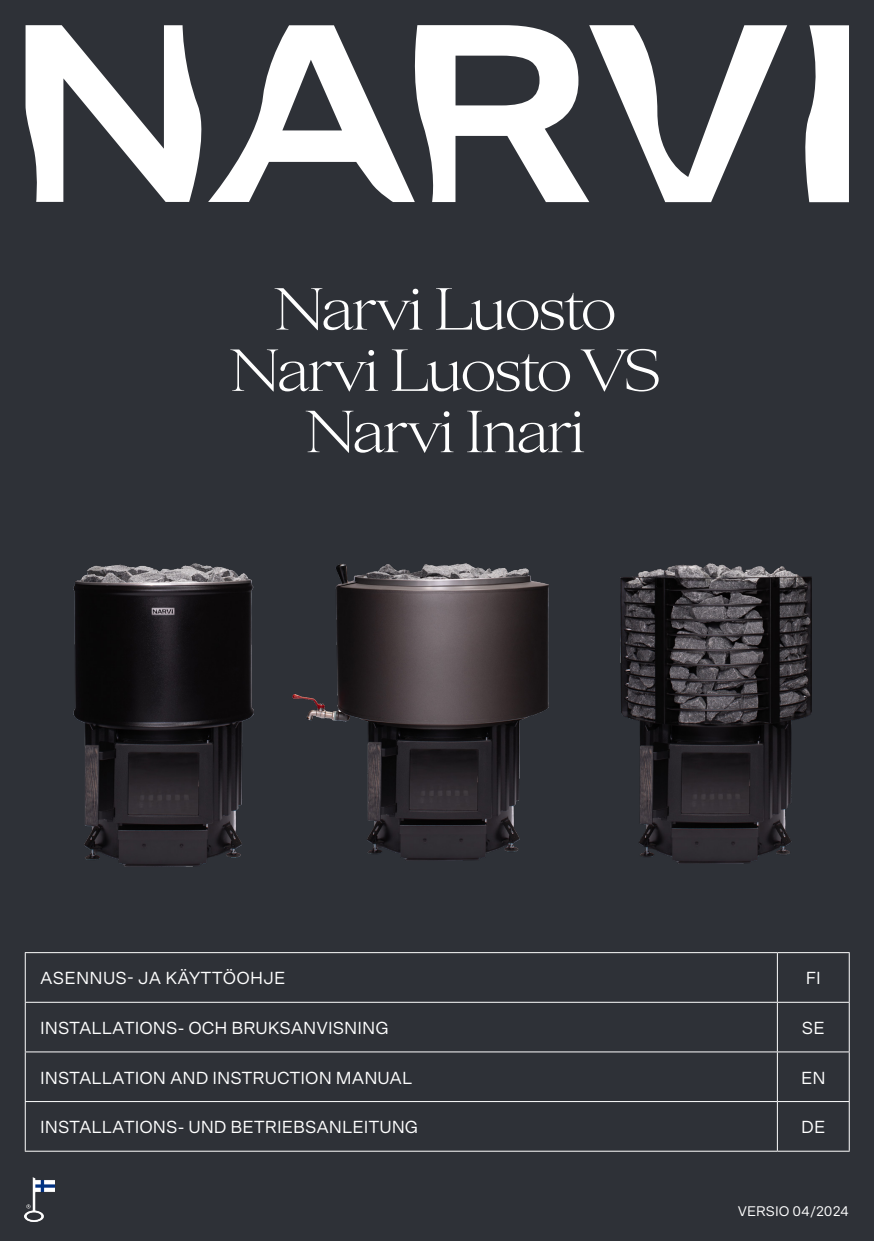
<style>
.page{position:relative;width:874px;height:1241px;background:#fff}
.page>*{position:absolute;margin:0;border:0;box-sizing:border-box;transform-origin:0 0}
.t1{font:300 expanded 61.25px "Items";color:#fff}
.t2{font:17.5px "Scto Grotesk A";color:#fff}
.t3{font:14px "Scto Grotesk A";color:#fff}
</style>
<div class="page">
<div style="left:0;top:0;width:873px;height:1240px;background:#2e3137"></div>
<hr style="left:25px;top:952px;width:752px;height:1px;background:#fff">
<hr style="left:25px;top:952px;width:1px;height:49px;background:#fff">
<hr style="left:777px;top:952px;width:72px;height:1px;background:#fff">
<hr style="left:776px;top:952px;width:1px;height:49px;background:#fff">
<hr style="left:848px;top:952px;width:1px;height:49px;background:#fff">
<hr style="left:25px;top:1001px;width:752px;height:1px;background:#fff">
<hr style="left:25px;top:1002px;width:1px;height:49px;background:#fff">
<hr style="left:777px;top:1001px;width:72px;height:1px;background:#fff">
<hr style="left:776px;top:1002px;width:1px;height:49px;background:#fff">
<hr style="left:848px;top:1002px;width:1px;height:49px;background:#fff">
<hr style="left:25px;top:1051px;width:752px;height:1px;background:#fff">
<hr style="left:25px;top:1052px;width:1px;height:48px;background:#fff">
<hr style="left:777px;top:1051px;width:72px;height:1px;background:#fff">
<hr style="left:776px;top:1052px;width:1px;height:48px;background:#fff">
<hr style="left:848px;top:1052px;width:1px;height:48px;background:#fff">
<hr style="left:25px;top:1100px;width:752px;height:1px;background:#fff">
<hr style="left:25px;top:1101px;width:1px;height:49px;background:#fff">
<hr style="left:777px;top:1100px;width:72px;height:1px;background:#fff">
<hr style="left:776px;top:1101px;width:1px;height:49px;background:#fff">
<hr style="left:848px;top:1101px;width:1px;height:49px;background:#fff">
<hr style="left:25px;top:1150px;width:752px;height:1px;background:#fff">
<hr style="left:777px;top:1150px;width:72px;height:1px;background:#fff">
<svg style="left:26px;top:25px;width:760px;height:177px"></svg>
<svg style="left:805px;top:25px;width:43px;height:177px;background:#e5e5e6"></svg>
<img style="left:25px;top:1177px;width:30px;height:43px">
<img style="left:620px;top:563px;width:190px;height:300px">
<img style="left:292px;top:563px;width:256px;height:297px">
<img style="left:73px;top:563px;width:180px;height:303px">
<p class="t1" style="left:275px;top:274px;width:342px">Narvi Luosto</p>
<p class="t1" style="left:230px;top:335px;width:430px">Narvi Luosto VS</p>
<p class="t1" style="left:306px;top:396px;width:280px">Narvi Inari</p>
<p class="t2" style="left:40px;top:967px;width:246px">ASENNUS- JA KÄYTTÖOHJE</p>
<p class="t2" style="left:805px;top:967px;width:16px">FI</p>
<p class="t2" style="left:40px;top:1017px;width:350px">INSTALLATIONS- OCH BRUKSANVISNING</p>
<p class="t2" style="left:801px;top:1017px;width:24px">SE</p>
<p class="t2" style="left:40px;top:1067px;width:373px">INSTALLATION AND INSTRUCTION MANUAL</p>
<p class="t2" style="left:800px;top:1067px;width:26px">EN</p>
<p class="t2" style="left:40px;top:1116px;width:379px">INSTALLATIONS- UND BETRIEBSANLEITUNG</p>
<p class="t2" style="left:800px;top:1116px;width:26px">DE</p>
<p class="t3" style="left:737px;top:1202px;width:113px">VERSIO 04/2024</p>
</div>
